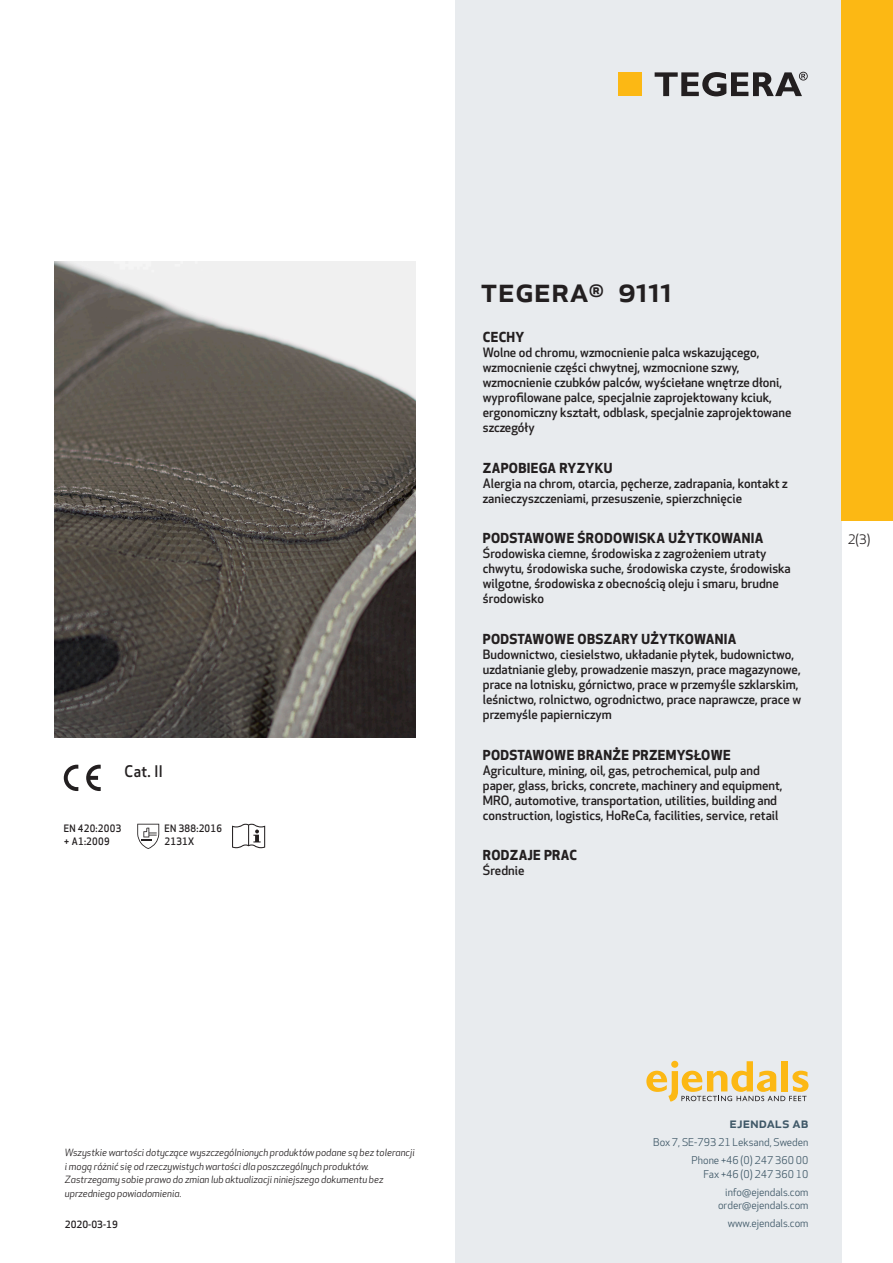
<style>
.page{position:relative;width:893px;height:1263px;background:#fff}
.page>*{position:absolute;margin:0;border:0;box-sizing:border-box;transform-origin:0 0}
.prodname{font:500 34.5px "Apex New";color:#231f20}
.Artikel{font:500 15.6px "Apex New";color:#231f20;scale:.95 1}
.t1{font:500 15px "Apex New";color:#405968}
.Funktion_body{font:700 13.5px "Apex New";letter-spacing:.025em;color:#231f20}
.t2{font:12.75px "Apex New";color:#231f20}
.Funktion_body-2{font:500 12.6px/15px "Apex New";color:#231f20}
.t3{font:10.5px/18px "Apex New";color:#405968;text-align:right}
.Artikel-2{font:500 10.05px/13.5px "Apex New";letter-spacing:.025em;color:#231f20;scale:.95 1}
.t4{font:italic 9.75px/13.5px "Apex New";color:#231f20}
.Sidfot_datum{font:500 9.75px "Apex New";color:#231f20}
</style>
<div class="page">
<div style="left:455px;top:0;width:387px;height:1263px;background:#e8ebee"></div>
<svg style="left:646px;top:1061px;width:162px;height:40px"></svg>
<div style="left:842px;top:0;width:51px;height:520px;background:#fcb814"></div>
<div style="left:618px;top:72px;width:24px;height:24px;background:#fcb814"></div>
<svg style="left:655px;top:72px;width:153px;height:24px"></svg>
<svg style="left:86px;top:765px;width:15px;height:26px"></svg>
<svg style="left:64px;top:765px;width:14px;height:26px"></svg>
<svg style="left:137px;top:824px;width:22px;height:25px"></svg>
<svg style="left:232px;top:824px;width:33px;height:24px"></svg>
<img style="left:54px;top:261px;width:361px;height:477px">
<p class="Artikel" style="left:125px;top:761px;width:42px">Cat. II</p>
<p class="Artikel-2" style="left:64px;top:821px;width:62px">EN 420:2003 + A1:2009</p>
<p class="Artikel-2" style="left:165px;top:821px;width:62px">EN 388:2016<br>2131X</p>
<p class="prodname" style="left:480px;top:266px;width:194px">TEGERA<sup>®</sup> 9111</p>
<p class="Funktion_body" style="left:483px;top:327px;width:43px">CECHY</p>
<p class="Funktion_body-2" style="left:483px;top:345px;width:310px">Wolne od chromu, wzmocnienie palca wskazującego, wzmocnienie części chwytnej, wzmocnione szwy, wzmocnienie czubków palców, wyściełane wnętrze dłoni, wyprofilowane palce, specjalnie zaprojektowany kciuk, ergonomiczny kształt, odblask, specjalnie zaprojektowane szczegóły</p>
<p class="Funktion_body" style="left:483px;top:458px;width:131px">ZAPOBIEGA RYZYKU</p>
<p class="Funktion_body-2" style="left:483px;top:475px;width:306px">Alergia na chrom, otarcia, pęcherze, zadrapania, kontakt z zanieczyszczeniami, przesuszenie, spierzchnięcie</p>
<p class="Funktion_body" style="left:483px;top:528px;width:282px">PODSTAWOWE ŚRODOWISKA UŻYTKOWANIA</p>
<p class="Funktion_body-2" style="left:483px;top:546px;width:309px">Środowiska ciemne, środowiska z zagrożeniem utraty chwytu, środowiska suche, środowiska czyste, środowiska wilgotne, środowiska z obecnością oleju i smaru, brudne środowisko</p>
<p class="Funktion_body" style="left:483px;top:629px;width:255px">PODSTAWOWE OBSZARY UŻYTKOWANIA</p>
<p class="Funktion_body-2" style="left:483px;top:646px;width:320px">Budownictwo, ciesielstwo, układanie płytek, budownictwo, uzdatnianie gleby, prowadzenie maszyn, prace magazynowe, prace na lotnisku, górnictwo, prace w przemyśle szklarskim, leśnictwo, rolnictwo, ogrodnictwo, prace naprawcze, prace w przemyśle papierniczym</p>
<p class="Funktion_body" style="left:483px;top:745px;width:249px">PODSTAWOWE BRANŻE PRZEMYSŁOWE</p>
<p class="Funktion_body-2" style="left:483px;top:762px;width:301px">Agriculture, mining, oil, gas, petrochemical, pulp and paper, glass, bricks, concrete, machinery and equipment, MRO, automotive, transportation, utilities, building and construction, logistics, HoReCa, facilities, service, retail</p>
<p class="Funktion_body" style="left:483px;top:845px;width:96px">RODZAJE PRAC</p>
<p class="Funktion_body-2" style="left:483px;top:863px;width:43px">Średnie</p>
<p class="t2" style="left:848px;top:531px;width:24px">2(3)</p>
<p class="t4" style="left:65px;top:1146px;width:351px">Wszystkie wartości dotyczące wyszczególnionych produktów podane są bez tolerancji i mogą różnić się od rzeczywistych wartości dla poszczególnych produktów.<br>Zastrzegamy sobie prawo do zmian lub aktualizacji niniejszego dokumentu bez uprzedniego powiadomienia.</p>
<p class="Sidfot_datum" style="left:65px;top:1218px;width:54px">2020-03-19</p>
<p class="t1" style="left:729px;top:1113px;width:80px">ejendals ab</p>
<p class="t3" style="left:653px;top:1133px;width:157px">Box 7, SE-793 21 Leksand, Sweden<br>Phone +46 (0) 247 360 00</p>
<p class="t3" style="left:703px;top:1165px;width:107px">Fax +46 (0) 247 360 10 info@ejendals.com</p>
<p class="t3" style="left:718px;top:1196px;width:92px">order@ejendals.com</p>
<p class="t3" style="left:728px;top:1215px;width:82px">www.ejendals.com</p>
</div>
